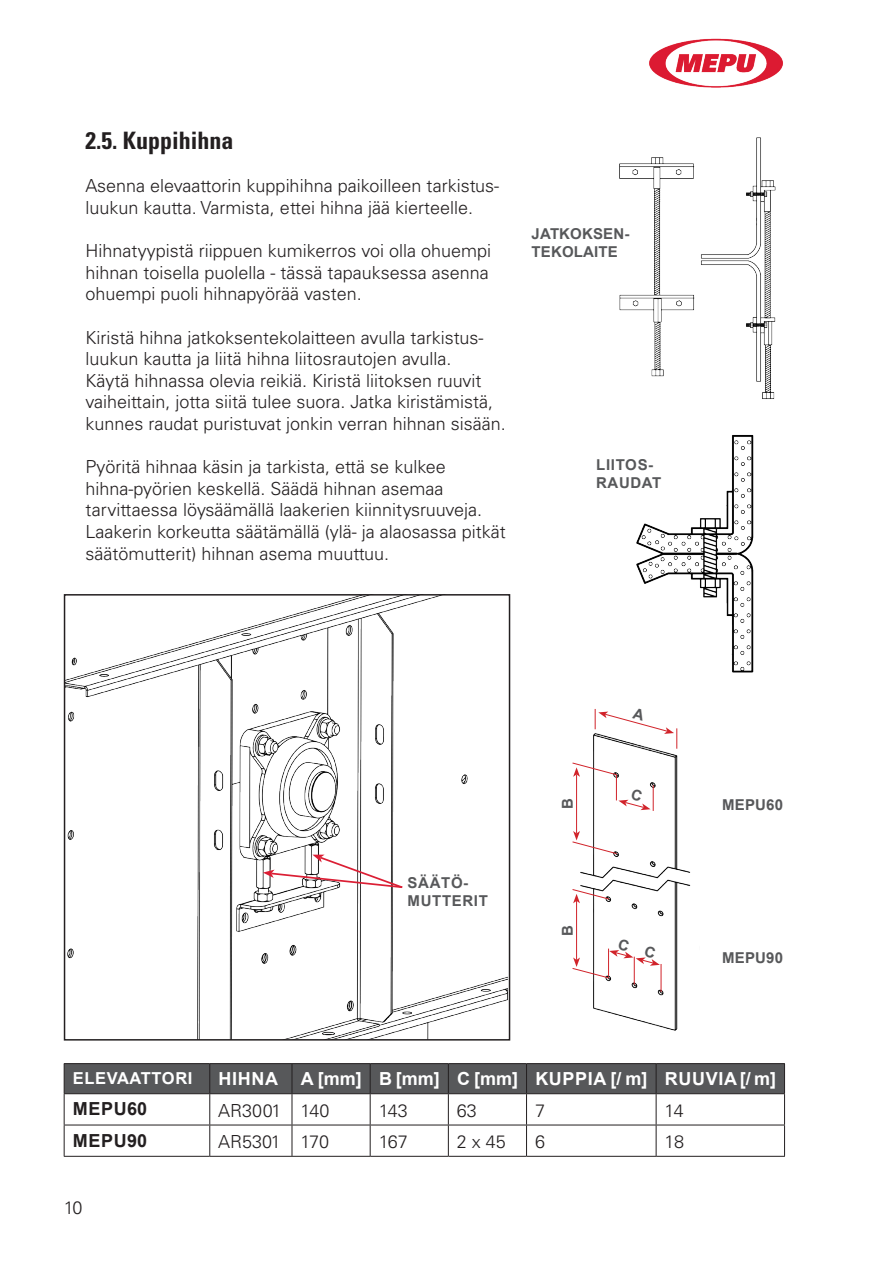
<style>
.page{position:relative;width:893px;height:1263px;background:#fff}
.page>*{position:absolute;margin:0;border:0;box-sizing:border-box;transform-origin:0 0}
.Alaotsikko{font:700 condensed 24px "Univers LT Std";color:#231f20}
.t1{font:300 18px/21.6px "Univers";color:#231f20}
.Taulukon_ylärivi{font:700 18px "Arial";letter-spacing:.035em;color:#fff}
.Taulukon_ylärivi-2{font:700 18px "Arial";letter-spacing:.035em;color:#231f20}
.Taulukon_ylärivi-3{font:700 16.5px "Arial";letter-spacing:.035em;color:#fff}
.kuvamitat{font:700 15px "Arial";letter-spacing:.01em;color:#57585a}
.kuvamitat-2{font:700 15px "Arial";letter-spacing:.045em;color:#57585a}
</style>
<div class="page">
<img style="left:649px;top:38px;width:134px;height:50px">
<div style="left:64px;top:1063px;width:721px;height:30px;background:#57585a"></div>
<hr style="left:64px;top:1093px;width:146px;height:1px;background:#231f20">
<hr style="left:64px;top:1094px;width:1px;height:31px;background:#231f20">
<hr style="left:210px;top:1093px;width:82px;height:1px;background:#231f20">
<hr style="left:209px;top:1094px;width:1px;height:31px;background:#231f20">
<hr style="left:292px;top:1093px;width:78px;height:1px;background:#231f20">
<hr style="left:292px;top:1094px;width:1px;height:31px;background:#231f20">
<hr style="left:370px;top:1093px;width:78px;height:1px;background:#231f20">
<hr style="left:370px;top:1094px;width:1px;height:31px;background:#231f20">
<hr style="left:448px;top:1093px;width:78px;height:1px;background:#231f20">
<hr style="left:448px;top:1094px;width:1px;height:31px;background:#231f20">
<hr style="left:526px;top:1093px;width:130px;height:1px;background:#231f20">
<hr style="left:526px;top:1094px;width:1px;height:31px;background:#231f20">
<hr style="left:656px;top:1093px;width:129px;height:1px;background:#231f20">
<hr style="left:656px;top:1094px;width:1px;height:31px;background:#231f20">
<hr style="left:784px;top:1094px;width:1px;height:31px;background:#231f20">
<hr style="left:64px;top:1125px;width:146px;height:1px;background:#231f20">
<hr style="left:64px;top:1125px;width:1px;height:31px;background:#231f20">
<hr style="left:210px;top:1125px;width:82px;height:1px;background:#231f20">
<hr style="left:209px;top:1125px;width:1px;height:31px;background:#231f20">
<hr style="left:292px;top:1125px;width:78px;height:1px;background:#231f20">
<hr style="left:292px;top:1125px;width:1px;height:31px;background:#231f20">
<hr style="left:370px;top:1125px;width:78px;height:1px;background:#231f20">
<hr style="left:370px;top:1125px;width:1px;height:31px;background:#231f20">
<hr style="left:448px;top:1125px;width:78px;height:1px;background:#231f20">
<hr style="left:448px;top:1125px;width:1px;height:31px;background:#231f20">
<hr style="left:526px;top:1125px;width:130px;height:1px;background:#231f20">
<hr style="left:526px;top:1125px;width:1px;height:31px;background:#231f20">
<hr style="left:656px;top:1125px;width:129px;height:1px;background:#231f20">
<hr style="left:656px;top:1125px;width:1px;height:31px;background:#231f20">
<hr style="left:784px;top:1125px;width:1px;height:31px;background:#231f20">
<hr style="left:64px;top:1156px;width:146px;height:1px;background:#231f20">
<hr style="left:210px;top:1156px;width:82px;height:1px;background:#231f20">
<hr style="left:292px;top:1156px;width:78px;height:1px;background:#231f20">
<hr style="left:370px;top:1156px;width:78px;height:1px;background:#231f20">
<hr style="left:448px;top:1156px;width:78px;height:1px;background:#231f20">
<hr style="left:526px;top:1156px;width:130px;height:1px;background:#231f20">
<hr style="left:656px;top:1156px;width:129px;height:1px;background:#231f20">
<img style="left:573px;top:709px;width:118px;height:322px">
<hr style="left:576px;top:774px;width:1px;height:59px;background:#d1232a">
<hr style="left:576px;top:901px;width:1px;height:59px;background:#d1232a">
<svg style="left:572px;top:889px;width:38px;height:14px"></svg>
<svg style="left:572px;top:831px;width:45px;height:23px"></svg>
<img style="left:701px;top:137px;width:75px;height:262px">
<img style="left:619px;top:157px;width:76px;height:220px">
<img style="left:636px;top:435px;width:118px;height:238px">
<img style="left:67px;top:597px;width:440px;height:440px">
<div style="left:64px;top:594px;width:446px;height:446px;border:2px solid #231f20"></div>
<svg style="left:263px;top:855px;width:141px;height:34px"></svg>
<svg style="left:595px;top:709px;width:82px;height:40px"></svg>
<svg style="left:572px;top:762px;width:82px;height:49px"></svg>
<svg style="left:572px;top:938px;width:90px;height:54px"></svg>
<p class="Alaotsikko" style="left:85px;top:126px;width:149px">2.5. Kuppihihna</p>
<p class="t1" style="left:85px;top:175px;width:415px">Asenna elevaattorin kuppihihna paikoilleen tarkistus&shy;luukun kautta. Varmista, ettei hihna jää kierteelle.</p>
<p class="t1" style="left:85px;top:240px;width:407px;text-align:justify">Hihnatyypistä riippuen kumikerros voi olla ohuempi hihnan toisella puolella - tässä tapauksessa asenna ohuempi puoli hihnapyörää vasten.</p>
<p class="t1" style="left:85px;top:326px;width:422px">Kiristä hihna jatkoksentekolaitteen avulla tarkistus&shy;luukun kautta ja liitä hihna liitosrautojen avulla.<br>Käytä hihnassa olevia reikiä. Kiristä liitoksen ruuvit vaiheittain, jotta siitä tulee suora. Jatka kiristämistä, kunnes raudat puristuvat jonkin verran hihnan sisään.</p>
<p class="t1" style="left:85px;top:456px;width:422px">Pyöritä hihnaa käsin ja tarkista, että se kulkee hihna-pyörien keskellä. Säädä hihnan asemaa tarvittaessa löysäämällä laakerien kiinnitysruuveja.<br>Laakerin korkeutta säätämällä (ylä- ja alaosassa pitkät säätömutterit) hihnan asema muuttuu.</p>
<p class="kuvamitat" style="left:532px;top:224px;width:99px">JATKOKSEN-</p>
<p class="kuvamitat" style="left:532px;top:242px;width:88px">TEKOLAITE</p>
<p class="kuvamitat" style="left:596px;top:454px;width:58px">LIITOS-</p>
<p class="kuvamitat" style="left:596px;top:472px;width:67px">RAUDAT</p>
<p class="kuvamitat" style="left:408px;top:872px;width:62px">SÄÄTÖ-</p>
<p class="kuvamitat-2" style="left:408px;top:890px;width:82px">MUTTERIT</p>
<p class="kuvamitat" style="left:557px;top:809px;width:12px;rotate:-90deg">B</p>
<p class="kuvamitat" style="left:557px;top:936px;width:12px;rotate:-90deg">B</p>
<p class="kuvamitat" style="left:722px;top:794px;width:62px">MEPU60</p>
<p class="kuvamitat" style="left:722px;top:947px;width:62px">MEPU90</p>
<p class="Taulukon_ylärivi-3" style="left:73px;top:1067px;width:121px">ELEVAATTORI</p>
<p class="Taulukon_ylärivi" style="left:219px;top:1066px;width:61px">HIHNA</p>
<p class="Taulukon_ylärivi" style="left:301px;top:1066px;width:62px">A [mm]</p>
<p class="Taulukon_ylärivi" style="left:379px;top:1066px;width:62px">B [mm]</p>
<p class="Taulukon_ylärivi" style="left:457px;top:1066px;width:62px">C [mm]</p>
<p class="Taulukon_ylärivi" style="left:535px;top:1066px;width:114px">KUPPIA [/ m]</p>
<p class="Taulukon_ylärivi" style="left:665px;top:1066px;width:113px">RUUVIA [/ m]</p>
<p class="Taulukon_ylärivi-2" style="left:73px;top:1096px;width:76px">MEPU60</p>
<p class="t1" style="left:218px;top:1099px;width:65px">AR3001</p>
<p class="t1" style="left:300px;top:1099px;width:31px">140</p>
<p class="t1" style="left:379px;top:1099px;width:31px">143</p>
<p class="t1" style="left:457px;top:1099px;width:22px">63</p>
<p class="t1" style="left:535px;top:1099px;width:12px">7</p>
<p class="t1" style="left:665px;top:1099px;width:21px">14</p>
<p class="Taulukon_ylärivi-2" style="left:73px;top:1127px;width:76px">MEPU90</p>
<p class="t1" style="left:218px;top:1130px;width:64px">AR5301</p>
<p class="t1" style="left:300px;top:1130px;width:30px">170</p>
<p class="t1" style="left:379px;top:1130px;width:31px">167</p>
<p class="t1" style="left:457px;top:1130px;width:51px">2 x 45</p>
<p class="t1" style="left:535px;top:1130px;width:12px">6</p>
<p class="t1" style="left:665px;top:1130px;width:21px">18</p>
<p class="t1" style="left:64px;top:1196px;width:20px">10</p>
</div>
